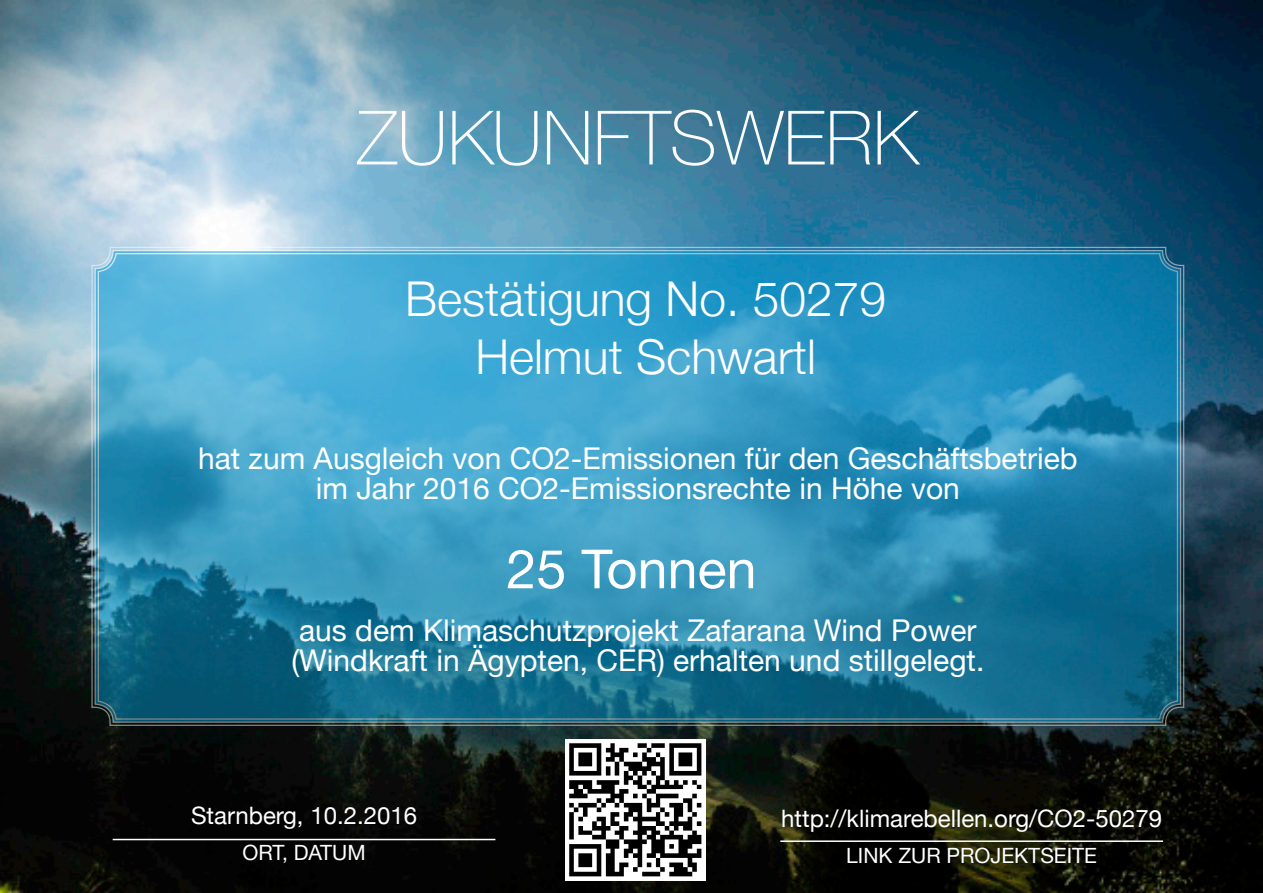
<style>
.page{position:relative;width:1263px;height:893px;background:#fff}
.page>*{position:absolute;margin:0;border:0;box-sizing:border-box;transform-origin:0 0}
.t1{font:100 75px "Helvetica Neue";color:#fcfcfc}
.t2{font:54px "Helvetica Neue";color:#fff}
.t3{font:300 48px/57.6px "Helvetica Neue";color:#fff;text-align:center}
.t4{font:30px/30px "Helvetica Neue";color:#fff}
.t5{font:24px "Helvetica Neue";color:#fff}
.t6{font:21px "Helvetica Neue";color:#fff}
</style>
<div class="page">
<img style="left:0;top:0;width:1263px;height:893px">
<svg style="left:94px;top:249px;width:1088px;height:474px;background:#3390b5"></svg>
<hr style="left:113px;top:839px;width:382px;height:1px;background:#fff">
<hr style="left:780px;top:840px;width:383px;height:2px;background:#fff">
<img style="left:566px;top:740px;width:140px;height:140px">
<p class="t1" style="left:357px;top:81px;width:563px">ZUKUNFTSWERK</p>
<p class="t3" style="left:405px;top:267px;width:483px">Bestätigung No. 50279<br>Helmut Schwartl</p>
<p class="t4" style="left:198px;top:445px;width:881px">hat zum Ausgleich von CO2-Emissionen für den Geschäftsbetrieb</p>
<p class="t4" style="left:316px;top:475px;width:646px">im Jahr 2016 CO2-Emissionsrechte in Höhe von</p>
<p class="t2" style="left:506px;top:530px;width:252px">25 Tonnen</p>
<p class="t4" style="left:291px;top:617px;width:694px">aus dem Klimaschutzprojekt Zafarana Wind Power (Windkraft in Ägypten, CER) erhalten und stillgelegt.</p>
<p class="t5" style="left:191px;top:798px;width:228px">Starnberg, 10.2.2016</p>
<p class="t6" style="left:242px;top:838px;width:125px">ORT, DATUM</p>
<p class="t5" style="left:781px;top:801px;width:382px">http://klimarebellen.org/CO2-50279</p>
<p class="t6" style="left:846px;top:840px;width:252px">LINK ZUR PROJEKTSEITE</p>
</div>
